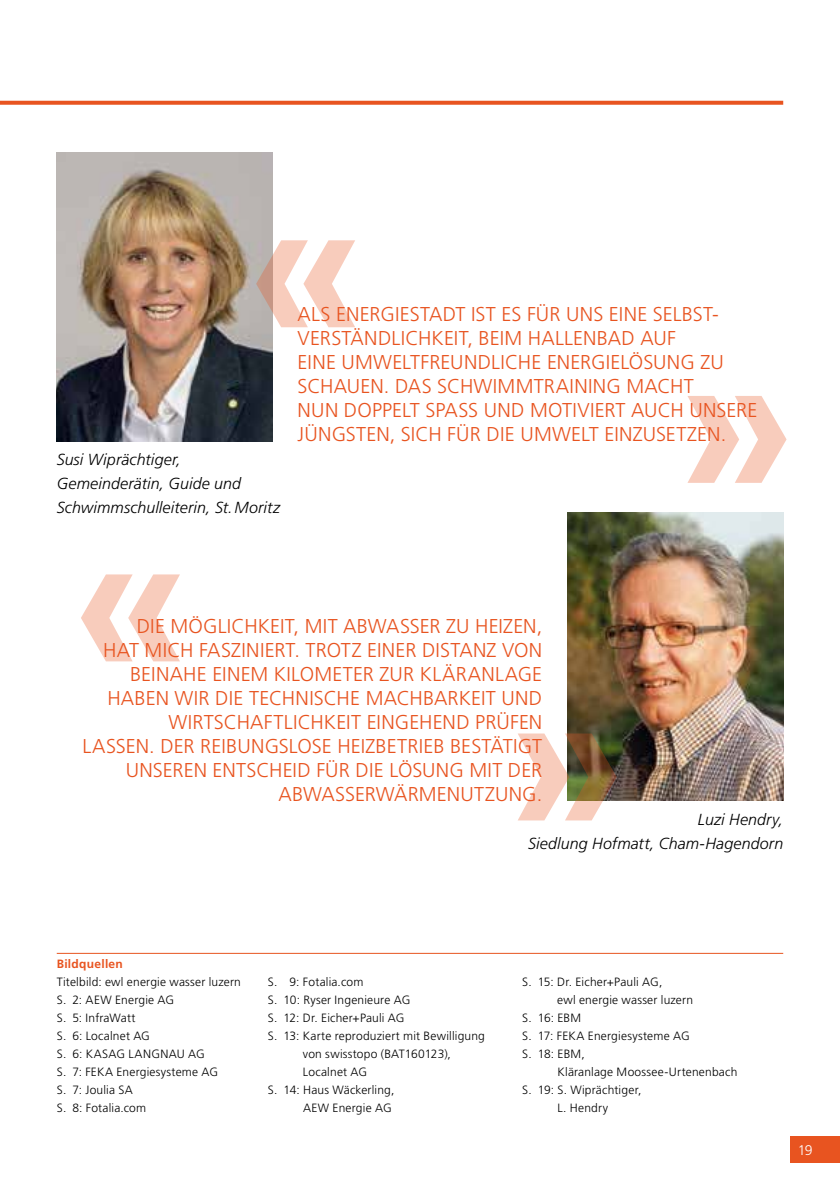
<style>
.page{position:relative;width:840px;height:1191px;background:#fff}
.page>*{position:absolute;margin:0;border:0;box-sizing:border-box;transform-origin:0 0}
.t1{font:300 20px/24px "Frutiger LT Std";letter-spacing:.01em;color:#e85420}
.t2{font:italic 300 16px/24px "Frutiger LT Std";letter-spacing:.005em;color:#000}
.t3{font:300 14px "Frutiger LT Std";color:#fff}
.t4{font:300 12px/18px "Frutiger LT Std";letter-spacing:.015em;color:#000}
.t5{font:700 12px "Frutiger LT Std";letter-spacing:.025em;color:#e85420}
</style>
<div class="page">
<div style="left:790px;top:1136px;width:49px;height:26px;background:#e85420"></div>
<img style="left:57px;top:153px;width:215px;height:289px">
<svg style="left:256px;top:240px;width:99px;height:87px"></svg>
<svg style="left:81px;top:574px;width:99px;height:87px"></svg>
<svg style="left:0;top:101px;width:782px;height:4px;background:#e95f2e"></svg>
<img style="left:567px;top:513px;width:215px;height:288px">
<hr style="left:57px;top:953px;width:725px;height:1px;background:#e85420">
<svg style="left:687px;top:396px;width:99px;height:87px"></svg>
<svg style="left:518px;top:733px;width:98px;height:87px"></svg>
<p class="t2" style="left:57px;top:447px;width:225px">Susi Wiprächtiger,<br>Gemeinderätin, Guide und<br>Schwimmschulleiterin, St.Moritz</p>
<p class="t1" style="left:297px;top:302px;width:458px">ALS ENERGIESTADT IST ES FÜR UNS EINE SELBST-VERSTÄNDLICHKEIT, BEIM HALLENBAD AUF<br>EINE UMWELTFREUNDLICHE ENERGIELÖSUNG ZU SCHAUEN. DAS SCHWIMMTRAINING MACHT<br>NUN DOPPELT SPASS UND MOTIVIERT AUCH UNSERE JÜNGSTEN, SICH FÜR DIE U MWELT EINZUSETZEN.</p>
<p class="t1" style="left:82px;top:614px;width:461px;text-align:right">DIE MÖGLICHKEIT, MIT ABWASSER ZU HEIZEN,<br>HAT MICH FASZINIERT. TROTZ EINER DISTANZ VON BEINAHE EINEM KILOMETER ZUR KLÄRANLAGE HABEN WIR DIE TECHNISCHE MACHBARKEIT UND WIRTSCHAFTLICHKEIT EINGEHEND PRÜFEN<br>LASSEN. DER REIBUNGSLOSE HEIZBETRIEB BESTÄTIGT UNSEREN ENTSCHEID FÜR DIE LÖSUNG MIT DER ABWASSERWÄRMENUTZUNG.</p>
<p class="t2" style="left:528px;top:807px;width:256px;text-align:right">Luzi Hendry,<br>Siedlung Hofmatt, Cham-Hagendorn</p>
<p class="t5" style="left:57px;top:957px;width:68px">Bildquellen</p>
<p class="t4" style="left:57px;top:973px;width:185px">TITELBILD: EWL ENERGIE WASSER LUZERN<br>S. 2: AEW ENERGIE AG<br>S. 5: I NFRAWATT<br>S. 6: LOCALNET AG<br>S. 6: KASAG LANGN</p>
<p class="t4" style="left:57px;top:1045px;width:161px;text-indent:112px">AU AG<br>S. 7: FEKA ENERGIESYSTEME AG<br>S. 7: JOULIA SA<br>S. 8: FOTALIA.COM</p>
<p class="t4" style="left:268px;top:973px;width:97px">S. 9: FOTALIA.COM</p>
<p class="t4" style="left:268px;top:991px;width:142px">S. 10: RYSER I NGENIEURE AG</p>
<p class="t4" style="left:268px;top:1009px;width:136px">S. 12: DR. EICHER+PAULI AG</p>
<p class="t4" style="left:268px;top:1027px;width:218px">S. 13: KARTE REPRODUZIERT MIT BEWILLIGUNG</p>
<p class="t4" style="left:303px;top:1045px;width:149px">VON SWISSTOPO (BAT160123),</p>
<p class="t4" style="left:303px;top:1063px;width:64px">LOCALNET AG</p>
<p class="t4" style="left:268px;top:1081px;width:128px">S. 14: HAUS WÄCKERLING,</p>
<p class="t4" style="left:303px;top:1099px;width:88px">AEW ENERGIE AG</p>
<p class="t4" style="left:522px;top:973px;width:142px">S. 15: DR. EICHER+PAULI AG,</p>
<p class="t4" style="left:557px;top:991px;width:137px">EWL ENERGIE WASSER LUZERN</p>
<p class="t4" style="left:522px;top:1009px;width:51px">S. 16: EBM</p>
<p class="t4" style="left:522px;top:1027px;width:167px">S. 17: FEKA ENERGIESYSTEME AG</p>
<p class="t4" style="left:522px;top:1045px;width:64px">S. 18: EBM,</p>
<p class="t4" style="left:557px;top:1063px;width:181px">KLÄRANLAGE MOOSSEE-U RTENENBACH</p>
<p class="t4" style="left:522px;top:1081px;width:121px">S. 19: S . WIPRÄCHTIGER,</p>
<p class="t4" style="left:557px;top:1099px;width:52px">L. HENDRY</p>
<p class="t3" style="left:797px;top:1142px;width:17px">19</p>
</div>
